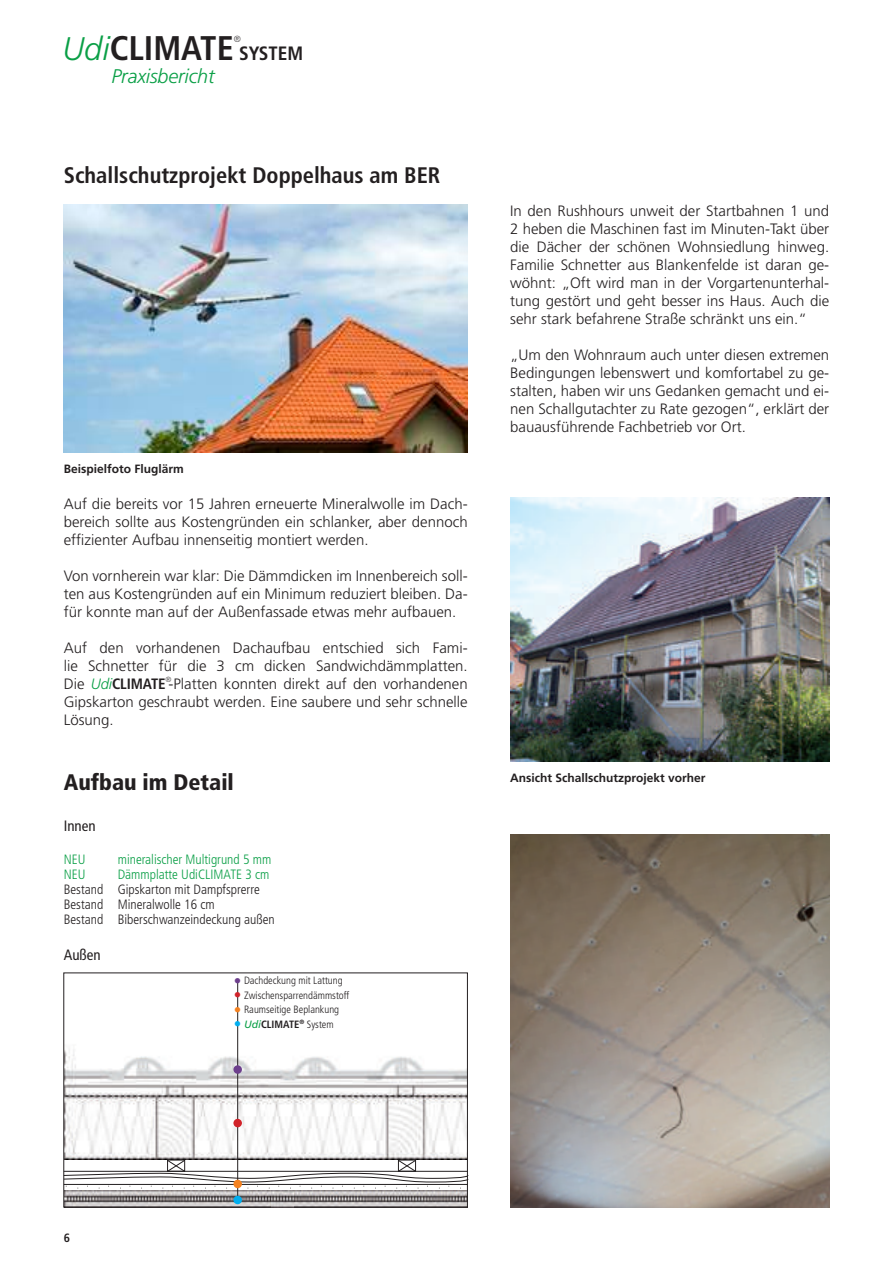
<style>
.page{position:relative;width:893px;height:1263px;background:#fff}
.page>*{position:absolute;margin:0;border:0;box-sizing:border-box;transform-origin:0 0}
.t1{font:700 condensed 34.2px "Frutiger";color:#231f20}
.t2{font:700 condensed 22.5px "Frutiger";color:#231f20}
.t3{font:900 condensed 22.5px "Frutiger";color:#231f20}
.t4{font:italic 300 19.8px "Frutiger";letter-spacing:-.01em;color:#0a9f46}
.t5{font:700 condensed 19.35px "Frutiger";color:#231f20}
.t6{font:300 15px/18px "Frutiger";color:#231f20;text-align:justify}
.t7{font:condensed 15px "Frutiger";color:#231f20}
.t8{font:300 condensed 13.5px/15px "Frutiger";color:#231f20}
.t9{font:300 condensed 13.5px "Frutiger";color:#0a9f46}
.t10{font:700 12px "Frutiger";color:#231f20}
.t11{font:700 condensed 12px "Frutiger";color:#231f20}
.t12{font:300 condensed 10.5px "Frutiger";color:#231f20}
.t13{font:700 condensed 10.5px "Frutiger";color:#231f20}
.t14{font:300 condensed 8.85px "Frutiger";color:#231f20}
.t15{font:300 condensed 7.5px "Frutiger";color:#231f20}
.s1{font-weight:300;font-style:italic;font-stretch:normal;font-size:32.7px;color:#0a9f46}
.s2{font-style:italic;color:#0a9f46}
.s3{font-weight:700;font-stretch:condensed}
.s4{font-size:15.15px;color:#6d3f8d}
.s5{font-size:15.15px;color:#d1232a}
.s6{font-size:15.15px;color:#f58220}
.s7{font-weight:300;font-size:15.15px;color:#00aeef}
.s8{font-weight:400;font-style:italic;font-stretch:normal;color:#0a9f46}
.s9{font-weight:300}
</style>
<div class="page">
<img style="left:510px;top:497px;width:319px;height:264px">
<img style="left:510px;top:834px;width:319px;height:373px">
<img style="left:65px;top:980px;width:401px;height:180px">
<img style="left:65px;top:1191px;width:401px;height:14px">
<hr style="left:237px;top:980px;width:1px;height:220px;background:#231f20">
<div style="left:233px;top:1196px;width:9px;height:8px;background:#00aeef;border-radius:50%"></div>
<div style="left:233px;top:1119px;width:9px;height:8px;background:#d1232a;border-radius:50%"></div>
<div style="left:233px;top:1065px;width:9px;height:9px;background:#6d3f8d;border-radius:50%"></div>
<img style="left:64px;top:204px;width:404px;height:249px">
<svg style="left:65px;top:1160px;width:404px;height:29px"></svg>
<img style="left:272px;top:1191px;width:21px;height:16px">
<div style="left:233px;top:1180px;width:9px;height:8px;background:#f58220;border-radius:50%"></div>
<h1 class="t1" style="left:63px;top:27px;width:173px"><span class="s1">Udi</span>CLIMATE</h1>
<p class="t14" style="left:234px;top:34px;width:9px">®</p>
<p class="t5" style="left:239px;top:41px;width:66px">SYSTEM</p>
<h3 class="t4" style="left:112px;top:64px;width:105px">Praxisbericht</h3>
<h2 class="t2" style="left:64px;top:162px;width:378px">Schallschutzprojekt Doppelhaus am BER</h2>
<p class="t10" style="left:64px;top:461px;width:122px">Beispielfoto Fluglärm</p>
<p class="t6" style="left:64px;top:495px;width:405px">Auf die bereits vor 15 Jahren erneuerte Mineralwolle im Dach&shy;bereich sollte aus Kostengründen ein schlanker, aber dennoch effizienter Aufbau innenseitig montiert werden.</p>
<p class="t6" style="left:64px;top:567px;width:405px">Von vornherein war klar: Die Dämmdicken im Innenbereich soll&shy;ten aus Kostengründen auf ein Minimum reduziert bleiben. Da&shy;für konnte man auf der Außenfassade etwas mehr aufbauen.</p>
<p class="t6" style="left:64px;top:639px;width:405px">Auf den vorhandenen Dachaufbau entschied sich Fami&shy;lie Schnetter für die 3 cm dicken Sandwichdämmplatten.<br>Die <span class="s2">Udi</span><span class="s3">CLIMATE</span> -Platten konnten direkt auf den vorhandenen</p>
<p class="t15" style="left:165px;top:675px;width:7px">®</p>
<p class="t6" style="left:64px;top:693px;width:405px">Gipskarton geschraubt werden. Eine saubere und sehr schnelle<br>Lösung.</p>
<h2 class="t3" style="left:64px;top:769px;width:172px">Aufbau im Detail</h2>
<p class="t7" style="left:64px;top:817px;width:33px">Innen</p>
<p class="t9" style="left:64px;top:851px;width:23px">NEU</p>
<p class="t9" style="left:118px;top:851px;width:155px">mineralischer Multigrund 5 mm</p>
<p class="t9" style="left:64px;top:866px;width:23px">NEU</p>
<p class="t9" style="left:118px;top:866px;width:153px">Dämmplatte UdiCLIMATE 3 cm</p>
<p class="t8" style="left:64px;top:882px;width:212px">Bestand Gipskarton mit Dampfsprerre<br>Bestand Mineralwolle 16 cm<br>Bestand Biberschwanzeindeckung außen</p>
<p class="t7" style="left:64px;top:946px;width:38px">Außen</p>
<p class="t12" style="left:234px;top:975px;width:110px"><span class="s4">•</span> Dachdeckung mit Lattung</p>
<p class="t12" style="left:234px;top:989px;width:117px"><span class="s5">•</span> Zwischensparrendämmstoff</p>
<p class="t12" style="left:234px;top:1004px;width:107px"><span class="s6">•</span> Raumseitige Beplankung</p>
<p class="t13" style="left:234px;top:1018px;width:101px"><span class="s7">•</span> <span class="s8">Udi</span>CLIMATE<sup>®</sup> <span class="s9">System</span></p>
<p class="t6" style="left:510px;top:202px;width:320px">In den Rushhours unweit der Startbahnen 1 und 2 heben die Maschinen fast im Minuten-Takt über die Dächer der schönen Wohnsiedlung hinweg.<br>Familie Schnetter aus Blankenfelde ist daran ge&shy;wöhnt: „Oft wird man in der Vorgartenunterhal&shy;tung gestört und geht besser ins Haus. Auch die sehr stark befahrene Straße schränkt uns ein.“</p>
<p class="t6" style="left:510px;top:346px;width:320px">„Um den Wohnraum auch unter diesen extremen Bedingungen lebenswert und komfortabel zu ge&shy;stalten, haben wir uns Gedanken gemacht und ei&shy;nen Schallgutachter zu Rate gezogen“, erklärt der bauausführende Fachbetrieb vor Ort.</p>
<p class="t10" style="left:510px;top:771px;width:197px">Ansicht Schallschutzprojekt vorher</p>
<p class="t11" style="left:64px;top:1231px;width:8px">6</p>
</div>
